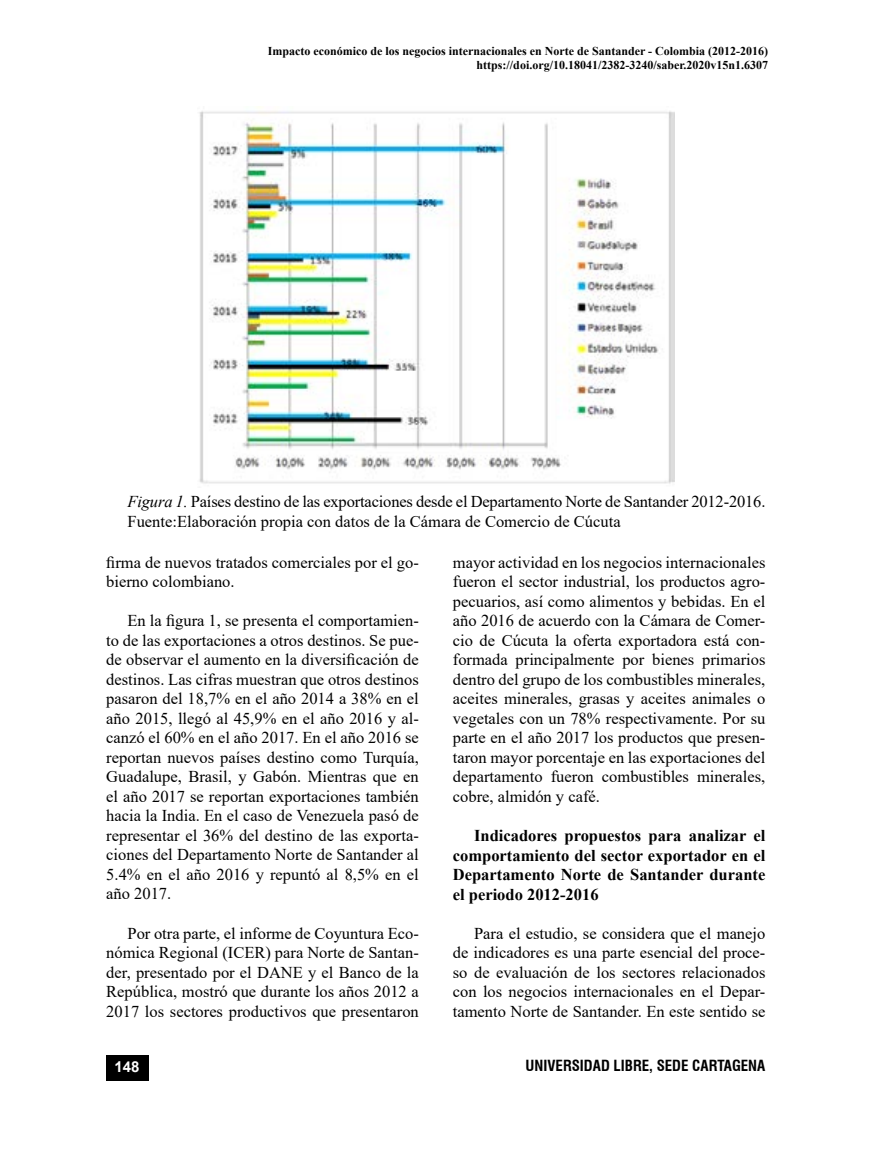
<style>
.page{position:relative;width:893px;height:1149px;background:#fff}
.page>*{position:absolute;margin:0;border:0;box-sizing:border-box;transform-origin:0 0}
.t1{font:16.5px/19.5px "Times New Roman";color:#000;text-align:justify}
.t2{font:700 16.5px/19.5px "Times New Roman";color:#000;text-align:justify}
.t3{font:700 condensed 15px "Swiss 721 BT";color:#000}
.t4{font:700 15px "Arial";color:#fff}
.t5{font:700 12px/13.5px "Times New Roman";color:#000;text-align:right}
.s1{font-style:italic}
</style>
<div class="page">
<div style="left:106px;top:1054px;width:43px;height:26px;background:#000"></div>
<img style="left:199px;top:106px;width:475px;height:378px">
<p class="t5" style="left:268px;top:44px;width:502px">Impacto económico de los negocios internacionales en Norte de Santander - Colombia (2012-2016) https://doi.org/10.18041/2382-3240/saber.2020v15n1.6307</p>
<p class="t1" style="left:128px;top:491px;width:639px"><span class="s1">Figura 1.</span> Países destino de las exportaciones desde el Departamento Norte de Santander 2012-2016.<br>Fuente:Elaboración propia con datos de la Cámara de Comercio de Cúcuta</p>
<p class="t1" style="left:106px;top:551px;width:314px">firma de nuevos tratados comerciales por el go&shy;bierno colombiano.</p>
<p class="t1" style="left:106px;top:610px;width:314px;text-indent:21px">En la figura 1, se presenta el comportamien&shy;to de las exportaciones a otros destinos. Se pue&shy;de observar el aumento en la diversificación de destinos. Las cifras muestran que otros destinos pasaron del 18,7% en el año 2014 a 38% en el año 2015, llegó al 45,9% en el año 2016 y al&shy;canzó el 60% en el año 2017. En el año 2016 se reportan nuevos países destino como Turquía, Guadalupe, Brasil, y Gabón. Mientras que en el año 2017 se reportan exportaciones también hacia la India. En el caso de Venezuela pasó de representar el 36% del destino de las exporta&shy;ciones del Departamento Norte de Santander al 5.4% en el año 2016 y repuntó al 8,5% en el año 2017.</p>
<p class="t1" style="left:106px;top:922px;width:314px;text-indent:21px">Por otra parte, el informe de Coyuntura Eco&shy;nómica Regional (ICER) para Norte de Santan&shy;der, presentado por el DANE y el Banco de la República, mostró que durante los años 2012 a 2017 los sectores productivos que presentaron</p>
<p class="t4" style="left:115px;top:1056px;width:27px">148</p>
<p class="t1" style="left:453px;top:551px;width:314px">mayor actividad en los negocios internacionales fueron el sector industrial, los productos agro&shy;pecuarios, así como alimentos y bebidas. En el año 2016 de acuerdo con la Cámara de Comer&shy;cio de Cúcuta la oferta exportadora está con&shy;formada principalmente por bienes primarios dentro del grupo de los combustibles minerales, aceites minerales, grasas y aceites animales o vegetales con un 78% respectivamente. Por su parte en el año 2017 los productos que presen&shy;taron mayor porcentaje en las exportaciones del departamento fueron combustibles minerales, cobre, almidón y café.</p>
<p class="t2" style="left:453px;top:825px;width:314px;text-indent:21px">Indicadores propuestos para analizar el comportamiento del sector exportador en el Departamento Norte de Santander durante el periodo 2012-2016</p>
<p class="t1" style="left:453px;top:922px;width:314px;text-indent:21px">Para el estudio, se considera que el manejo de indicadores es una parte esencial del proce&shy;so de evaluación de los sectores relacionados con los negocios internacionales en el Depar&shy;tamento Norte de Santander. En este sentido se</p>
<p class="t3" style="left:525px;top:1056px;width:241px">UNIVERSIDAD LIBRE, SEDE CARTAGENA</p>
</div>
